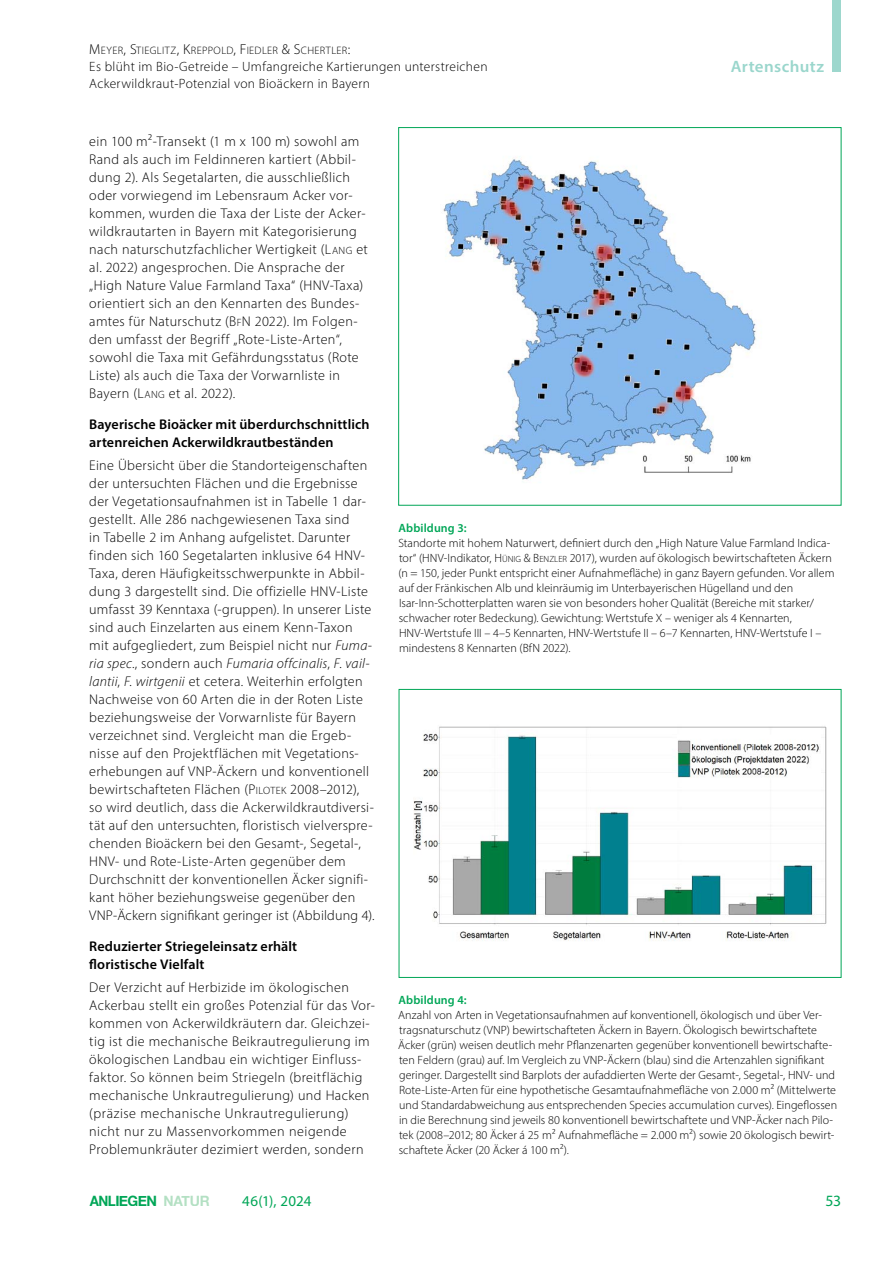
<style>
.page{position:relative;width:893px;height:1263px;background:#fff}
.page>*{position:absolute;margin:0;border:0;box-sizing:border-box;transform-origin:0 0}
.t1{font:600 16.5px "Myriad Pro";letter-spacing:.02em;color:#9ad6cc}
.t2{font:15.75px "Myriad Pro";color:#00a657}
.t3{font:15px "Myriad Pro";letter-spacing:.005em;color:#00a657}
.t4{font:700 14.25px "Helvetica Neue";letter-spacing:-.035em;color:#00a657;scale:.94 1}
.P__Fließtext_2Sp{font:300 14.1px/18px "Myriad Pro";letter-spacing:.025em;color:#000}
.H1__Headline_Fliess{font:600 14.1px/18px "Myriad Pro";letter-spacing:.01em;color:#000}
.t5{font:300 13.5px/16.8px "Myriad Pro";letter-spacing:.025em;color:#000}
.Bildlegende_linksbün{font:300 12px/15px "Myriad Pro";letter-spacing:.005em;color:#000}
.Bildlegende_Headline{font:600 12px "Myriad Pro";letter-spacing:.01em;color:#00a657}
.t6{font:300 10.8px "Myriad Pro";letter-spacing:.035em;color:#000}
.s1{font-size:14.4px}
.s2{font-style:inherit}
.s3{font-size:10.65px}
.s4{font-style:italic}
.s5{font-size:9px}
.s6{color:rgb(104 193 135/.5)}
</style>
<div class="page">
<div style="left:833px;top:0;width:8px;height:71px;background:#9ad6cc"></div>
<img style="left:443px;top:156px;width:313px;height:324px">
<img style="left:413px;top:726px;width:414px;height:215px">
<div style="left:399px;top:689px;width:442px;height:289px;border:1px solid #00a657"></div>
<p class="t6" style="left:89px;top:44px;width:262px"><span class="s1">M</span>EYER<span class="s1">, S</span>TIEGLITZ<span class="s1">, K</span>REPPOLD<span class="s1">, F</span>IEDLER <span class="s1">&amp; S</span>CHERTLER<span class="s1">:</span></p>
<p class="t5" style="left:89px;top:58px;width:400px">Es blüht im Bio-Getreide – Umfangreiche Kartierungen unterstreichen<br>Ackerwildkraut-Potenzial von Bioäckern in Bayern</p>
<p class="t1" style="left:731px;top:55px;width:95px">Artenschutz</p>
<p class="P__Fließtext_2Sp" style="left:89px;top:132px;width:280px">ein 100 m²-Transekt (1 m x 100 m) sowohl am Rand als auch im Feldinneren kartiert (Abbil&shy;dung 2). Als Segetalarten, die ausschließlich oder vorwiegend im Lebensraum Acker vor&shy;kommen, wurden die Taxa der Liste der Acker&shy;wildkrautarten in Bayern mit Kategorisierung nach naturschutzfachlicher Wertigkeit (<span class="s2">L</span><span class="s3">ANG</span> et al. 2022) angesprochen. Die Ansprache der „High Nature Value Farmland Taxa“ (HNV-Taxa) orientiert sich an den Kennarten des Bundes&shy;amtes für Naturschutz (<span class="s2">B</span><span class="s3">F</span><span class="s2">N</span> 2022). Im Folgen&shy;den umfasst der Begriff „Rote-Liste-Arten“, sowohl die Taxa mit Gefährdungsstatus (Rote Liste) als auch die Taxa der Vorwarnliste in Bayern (<span class="s2">L</span><span class="s3">ANG</span> et al. 2022).</p>
<h1 class="H1__Headline_Fliess" style="left:89px;top:415px;width:282px">Bayerische Bioäcker mit überdurchschnittlich artenreichen Ackerwildkrautbeständen</h1>
<p class="P__Fließtext_2Sp" style="left:89px;top:456px;width:287px">Eine Übersicht über die Standorteigenschaften der untersuchten Flächen und die Ergebnisse der Vegetationsaufnahmen ist in Tabelle 1 dar&shy;gestellt. Alle 286 nachgewiesenen Taxa sind<br>in Tabelle 2 im Anhang aufgelistet. Darunter finden sich 160 Segetalarten inklusive 64 HNV-Taxa, deren Häufigkeitsschwerpunkte in Abbil&shy;dung 3 dargestellt sind. Die offizielle HNV-Liste umfasst 39 Kenntaxa (-gruppen). In unserer Liste sind auch Einzelarten aus einem Kenn-Taxon mit aufgegliedert, zum Beispiel nicht nur <span class="s4">Fuma&shy;ria spec</span>., sondern auch <span class="s4">Fumaria offcinalis</span>, <span class="s4">F. vail&shy;lantii</span>, <span class="s4">F. wirtgenii</span> et cetera. Weiterhin erfolgten Nachweise von 60 Arten die in der Roten Liste beziehungsweise der Vorwarnliste für Bayern verzeichnet sind. Vergleicht man die Ergeb&shy;nisse auf den Projektflächen mit Vegetations&shy;erhebungen auf VNP-Äckern und konventionell bewirtschafteten Flächen (<span class="s2">P</span> <span class="s3">ILOTEK</span> 2008–2012), so wird deutlich, dass die Ackerwildkrautdiversi&shy;tät auf den untersuchten, floristisch vielverspre&shy;chenden Bioäckern bei den Gesamt-, Segetal-, HNV- und Rote-Liste-Arten gegenüber dem Durchschnitt der konventionellen Äcker signifi&shy;kant höher beziehungsweise gegenüber den VNP-Äckern signifikant geringer ist (Abbildung 4).</p>
<h1 class="H1__Headline_Fliess" style="left:89px;top:937px;width:209px">Reduzierter Striegeleinsatz erhält floristische Vielfalt</h1>
<p class="P__Fließtext_2Sp" style="left:89px;top:978px;width:287px">Der Verzicht auf Herbizide im ökologischen Ackerbau stellt ein großes Potenzial für das Vor&shy;kommen von Ackerwildkräutern dar. Gleichzei&shy;tig ist die mechanische Beikrautregulierung im ökologischen Landbau ein wichtiger Einfluss&shy;faktor. So können beim Striegeln (breitflächig mechanische Unkrautregulierung) und Hacken (präzise mechanische Unkrautregulierung) nicht nur zu Massenvorkommen neigende Problemunkräuter dezimiert werden, sondern</p>
<p class="Bildlegende_Headline" style="left:398px;top:520px;width:70px">Abbildung 3:</p>
<p class="Bildlegende_linksbün" style="left:398px;top:535px;width:438px">Standorte mit hohem Naturwert, definiert durch den „High Nature Value Farmland Indica&shy;tor“ (HNV-Indikator, <span class="s2">H</span> <span class="s5">ÜNIG</span> &amp; <span class="s2">B</span><span class="s5">ENZLER</span> 2017), wurden auf ökologisch bewirtschafteten Äckern (n = 150, jeder Punkt entspricht einer Aufnahmefläche) in ganz Bayern gefunden. Vor allem auf der Fränkischen Alb und kleinräumig im Unterbayerischen Hügelland und den Isar-Inn-Schotterplatten waren sie von besonders hoher Qualität (Bereiche mit starker/ schwacher roter Bedeckung). Gewichtung: Wertstufe X – weniger als 4 Kennarten, HNV-Wertstufe III – 4–5 Kennarten, HNV-Wertstufe II – 6–7 Kennarten, HNV-Wertstufe I – mindestens 8 Kennarten (BfN 2022).</p>
<p class="Bildlegende_Headline" style="left:398px;top:992px;width:70px">Abbildung 4:</p>
<p class="Bildlegende_linksbün" style="left:398px;top:1007px;width:441px">Anzahl von Arten in Vegetationsaufnahmen auf konventionell, ökologisch und über Ver&shy;tragsnaturschutz (VNP) bewirtschafteten Äckern in Bayern. Ökologisch bewirtschaftete Äcker (grün) weisen deutlich mehr Pflanzenarten gegenüber konventionell bewirtschafte&shy;ten Feldern (grau) auf. Im Vergleich zu VNP-Äckern (blau) sind die Artenzahlen signifikant geringer. Dargestellt sind Barplots der aufaddierten Werte der Gesamt-, Segetal-, HNV- und Rote-Liste-Arten für eine hypothetische Gesamtaufnahmefläche von 2.000 m² (Mittelwerte und Standardabweichung aus entsprechenden Species accumulation curves). Eingeflossen in die Berechnung sind jeweils 80 konventionell bewirtschaftete und VNP-Äcker nach Pilo&shy;tek (2008–2012; 80 Äcker á 25 m² Aufnahmefläche = 2.000 m²) sowie 20 ökologisch bewirt&shy;schaftete Äcker (20 Äcker á 100 m²).</p>
<p class="t4" style="left:90px;top:1189px;width:129px">ANLIEGEN <span class="s6">NATUR</span></p>
<p class="t3" style="left:242px;top:1191px;width:71px">46(1), 2024</p>
<p class="t2" style="left:825px;top:1191px;width:17px">53</p>
</div>
